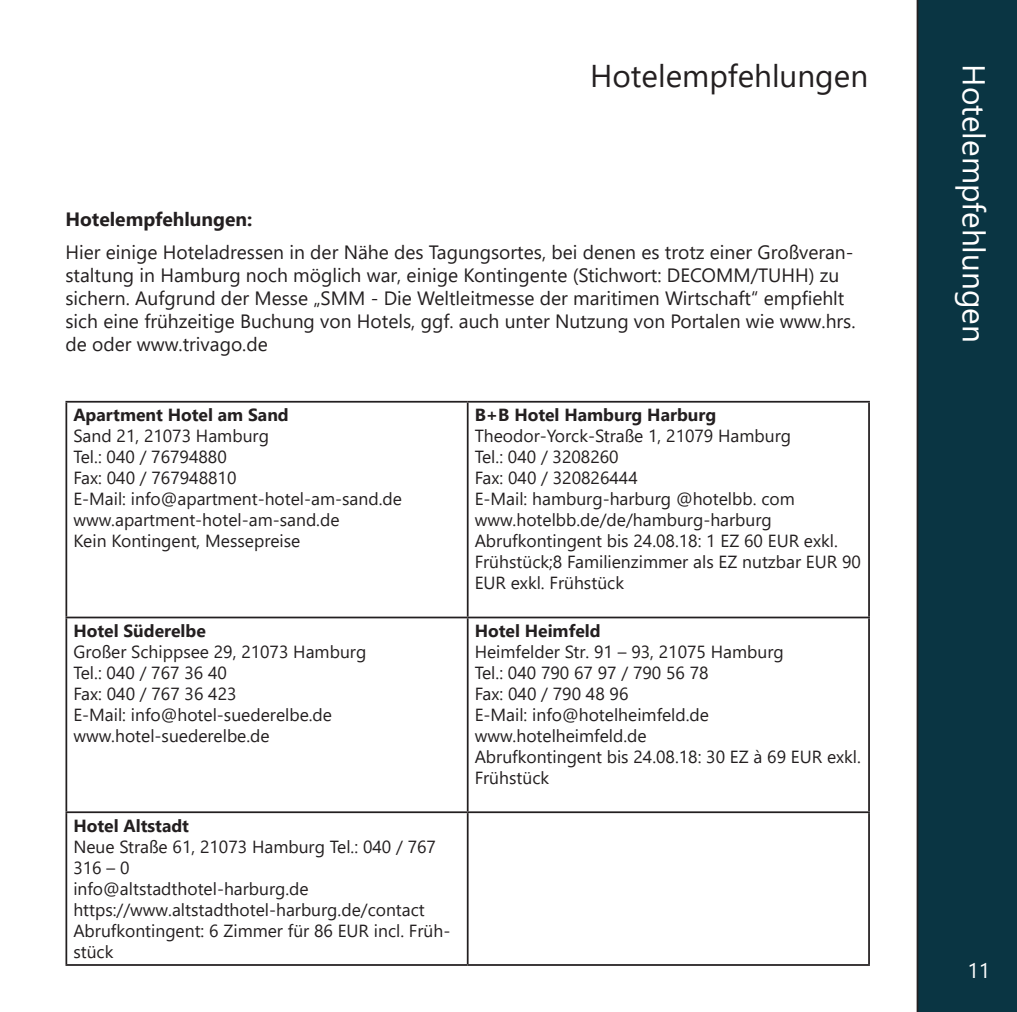
<style>
.page{position:relative;width:1017px;height:1012px;background:#fff}
.page>*{position:absolute;margin:0;border:0;box-sizing:border-box;transform-origin:0 0}
.t1{font:31.5px "Segoe UI";color:#231f20}
.t2{font:31.5px "Segoe UI";color:#fff}
.t3{font:21px "Segoe UI";color:#fff}
.t4{font:19.25px/23.1px "Segoe UI";color:#231f20}
.t5{font:700 19.25px "Segoe UI";color:#231f20}
.t6{font:17.5px/21px "Segoe UI";color:#231f20}
.t7{font:700 17.5px "Segoe UI";color:#231f20}
</style>
<div class="page">
<svg style="left:917px;top:0;width:100px;height:1012px;background:#102f3a"></svg>
<hr style="left:65px;top:401px;width:403px;height:2px;background:#231f20">
<hr style="left:65px;top:403px;width:2px;height:214px;background:#231f20">
<hr style="left:468px;top:401px;width:402px;height:2px;background:#231f20">
<hr style="left:467px;top:403px;width:2px;height:214px;background:#231f20">
<hr style="left:868px;top:403px;width:2px;height:214px;background:#231f20">
<hr style="left:65px;top:617px;width:403px;height:1px;background:#231f20">
<hr style="left:65px;top:618px;width:2px;height:193px;background:#231f20">
<hr style="left:468px;top:617px;width:402px;height:1px;background:#231f20">
<hr style="left:467px;top:618px;width:2px;height:193px;background:#231f20">
<hr style="left:868px;top:618px;width:2px;height:193px;background:#231f20">
<hr style="left:65px;top:811px;width:403px;height:2px;background:#231f20">
<hr style="left:65px;top:813px;width:2px;height:151px;background:#231f20">
<hr style="left:468px;top:811px;width:402px;height:2px;background:#231f20">
<hr style="left:467px;top:813px;width:2px;height:151px;background:#231f20">
<hr style="left:868px;top:813px;width:2px;height:151px;background:#231f20">
<hr style="left:65px;top:964px;width:403px;height:2px;background:#231f20">
<hr style="left:468px;top:964px;width:402px;height:2px;background:#231f20">
<h1 class="t1" style="left:590px;top:47px;width:280px">Hotelempfehlungen</h1>
<p class="t5" style="left:65px;top:201px;width:188px">Hotelempfehlungen:</p>
<p class="t4" style="left:65px;top:238px;width:792px">Hier einige Hoteladressen in der Nähe des Tagungsortes, bei denen es trotz einer Großveran&shy;staltung in Hamburg noch möglich war, einige Kontingente (Stichwort: DECOMM/TUHH) zu sichern. Aufgrund der Messe „SMM - Die Weltleitmesse der maritimen Wirtschaft“ empfiehlt sich eine frühzeitige Buchung von Hotels, ggf. auch unter Nutzung von Portalen wie www.hrs. de oder www.trivago.de</p>
<p class="t7" style="left:73px;top:399px;width:217px">Apartment Hotel am Sand</p>
<p class="t6" style="left:73px;top:424px;width:330px">Sand 21, 21073 Hamburg<br>Tel.: 040 / 76794880<br>Fax: 040 / 767948810<br>E-Mail: info@apartment-hotel-am-sand.de www.apartment-hotel-am-sand.de<br>Kein Kontingent, Messepreise</p>
<p class="t7" style="left:73px;top:615px;width:134px">Hotel Süderelbe</p>
<p class="t6" style="left:73px;top:640px;width:294px">Großer Schippsee 29, 21073 Hamburg<br>Tel.: 040 / 767 36 40<br>Fax: 040 / 767 36 423<br>E-Mail: info@hotel-suederelbe.de www.hotel-suederelbe.de</p>
<p class="t7" style="left:73px;top:809px;width:117px">Hotel Altstadt</p>
<p class="t6" style="left:73px;top:835px;width:379px">Neue Straße 61, 21073 Hamburg Tel.: 040 / 767<br>316 – 0<br>info@altstadthotel-harburg.de https://www.altstadthotel-harburg.de/contact<br>Abrufkontingent: 6 Zimmer für 86 EUR incl. Früh&shy;stück</p>
<p class="t7" style="left:475px;top:399px;width:243px">B+B Hotel Hamburg Harburg</p>
<p class="t6" style="left:475px;top:424px;width:388px">Theodor-Yorck-Straße 1, 21079 Hamburg<br>Tel.: 040 / 3208260<br>Fax: 040 / 320826444<br>E-Mail: hamburg-harburg @hotelbb. com www.hotelbb.de/de/hamburg-harburg Abrufkontingent bis 24.08.18: 1 EZ 60 EUR exkl.<br>Frühstück;8 Familienzimmer als EZ nutzbar EUR 90<br>EUR exkl. Frühstück</p>
<p class="t7" style="left:475px;top:615px;width:127px">Hotel Heimfeld</p>
<p class="t6" style="left:475px;top:640px;width:388px">Heimfelder Str. 91 – 93, 21075 Hamburg<br>Tel.: 040 790 67 97 / 790 56 78<br>Fax: 040 / 790 48 96<br>E-Mail: info@hotelheimfeld.de www.hotelheimfeld.de<br>Abrufkontingent bis 24.08.18: 30 EZ à 69 EUR exkl.<br>Frühstück</p>
<h1 class="t2" style="left:1004px;top:64px;width:280px;rotate:90deg">Hotelempfehlungen</h1>
<p class="t3" style="left:967px;top:950px;width:24px">11</p>
</div>
